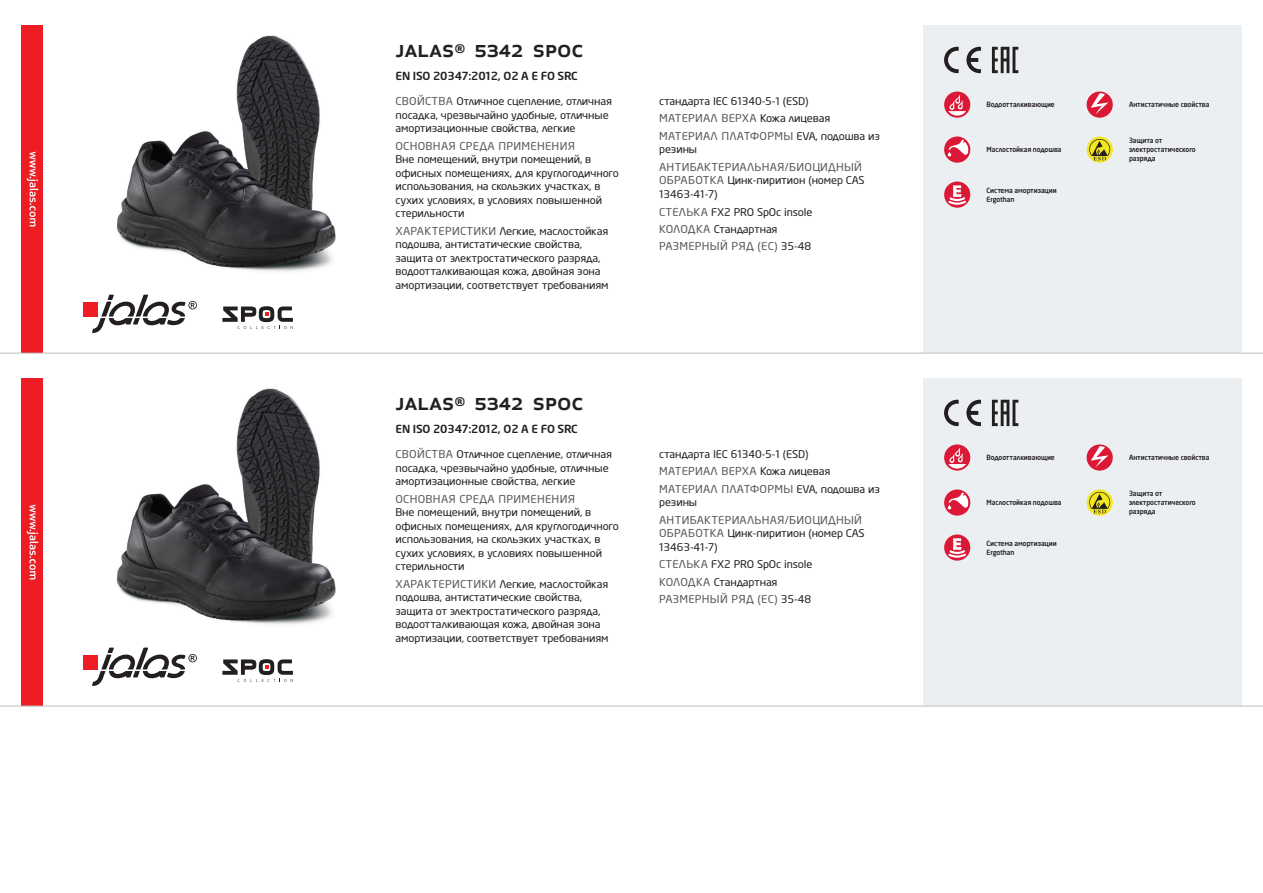
<style>
.page{position:relative;width:1263px;height:893px;background:#fff}
.page>*{position:absolute;margin:0;border:0;box-sizing:border-box;transform-origin:0 0}
.Produkt_namn{font:500 24px "Apex New";color:#231f20}
.Ingress{font:500 11.1px "Neo Sans Pro Cyr";letter-spacing:-.015em;color:#231f20;scale:1.06 1}
.Funktion{font:10.8px "Neo Sans Pro Cyr";letter-spacing:.025em;color:#57585a;scale:1.06 1}
.Funktion-2{font:10.5px/13.5px "Neo Sans Pro Cyr";letter-spacing:-.01em;color:#231f20;scale:1.06 1}
.Artikel{font:500 7.2px/9px "Neo Sans Pro Cyr";letter-spacing:-.01em;color:#231f20;scale:.95 1}
.s1{font-size:10.8px;color:#57585a}
.s2{font-size:10.5px;color:#231f20}
</style>
<div class="page">
<img style="left:116px;top:35px;width:220px;height:237px">
<div style="left:83px;top:302px;width:15px;height:15px;background:#ee1d23"></div>
<svg style="left:92px;top:295px;width:105px;height:38px"></svg>
<svg style="left:222px;top:306px;width:71px;height:23px"></svg>
<div style="left:21px;top:26px;width:22px;height:327px;background:#ee1d23"></div>
<svg style="left:27px;top:152px;width:11px;height:75px"></svg>
<div style="left:923px;top:26px;width:319px;height:327px;background:#eceff1"></div>
<svg style="left:966px;top:47px;width:15px;height:26px"></svg>
<svg style="left:944px;top:47px;width:15px;height:26px"></svg>
<svg style="left:992px;top:47px;width:26px;height:26px"></svg>
<div style="left:944px;top:92px;width:26px;height:26px;background:#db1836;border-radius:50%"></div>
<svg style="left:948px;top:95px;width:18px;height:21px"></svg>
<svg style="left:944px;top:137px;width:26px;height:26px"></svg>
<svg style="left:948px;top:140px;width:20px;height:17px"></svg>
<div style="left:944px;top:182px;width:26px;height:26px;background:#db1836;border-radius:50%"></div>
<svg style="left:946px;top:185px;width:22px;height:21px"></svg>
<svg style="left:1086px;top:92px;width:27px;height:26px"></svg>
<svg style="left:1091px;top:93px;width:17px;height:22px"></svg>
<svg style="left:1086px;top:137px;width:27px;height:26px"></svg>
<svg style="left:1089px;top:139px;width:21px;height:21px"></svg>
<img style="left:116px;top:388px;width:220px;height:237px">
<div style="left:83px;top:654px;width:15px;height:15px;background:#ee1d23"></div>
<svg style="left:92px;top:648px;width:105px;height:38px"></svg>
<svg style="left:222px;top:659px;width:71px;height:23px"></svg>
<div style="left:21px;top:378px;width:22px;height:328px;background:#ee1d23"></div>
<svg style="left:27px;top:505px;width:11px;height:74px"></svg>
<div style="left:923px;top:378px;width:319px;height:328px;background:#eceff1"></div>
<svg style="left:966px;top:400px;width:15px;height:26px"></svg>
<svg style="left:944px;top:400px;width:15px;height:26px"></svg>
<svg style="left:992px;top:400px;width:26px;height:26px"></svg>
<svg style="left:944px;top:444px;width:26px;height:27px"></svg>
<svg style="left:948px;top:448px;width:18px;height:21px"></svg>
<svg style="left:944px;top:489px;width:26px;height:27px"></svg>
<svg style="left:948px;top:492px;width:20px;height:17px"></svg>
<svg style="left:944px;top:534px;width:26px;height:27px"></svg>
<svg style="left:946px;top:538px;width:22px;height:21px"></svg>
<svg style="left:1086px;top:444px;width:27px;height:27px"></svg>
<svg style="left:1091px;top:446px;width:17px;height:21px"></svg>
<svg style="left:1086px;top:489px;width:27px;height:27px"></svg>
<svg style="left:1089px;top:492px;width:21px;height:21px"></svg>
<hr style="left:0;top:353px;width:1263px;height:1px;background:#bcbdc0">
<hr style="left:0;top:706px;width:1263px;height:1px;background:#bcbdc0">
<p class="Produkt_namn" style="left:395px;top:33px;width:190px">JALAS<sup>®</sup> 5342 SpOc</p>
<p class="Ingress" style="left:395px;top:69px;width:174px">EN ISO 20347:2012, O2 A E FO SRC</p>
<p class="Funktion-2" style="left:395px;top:94px;width:206px"><span class="s1">СВОЙСТВА</span> Отличное сцепление, отличная посадка, чрезвычайно удобные, отличные амортизационные свойства, легкие</p>
<p class="Funktion" style="left:395px;top:139px;width:171px">ОСНОВНАЯ СРЕДА ПРИМЕНЕНИЯ</p>
<p class="Funktion-2" style="left:395px;top:152px;width:212px">Вне помещений, внутри помещений, в офисных помещениях, для круглогодичного использования, на скользких участках, в сухих условиях, в условиях повышенной стерильности</p>
<p class="Funktion-2" style="left:395px;top:224px;width:203px"><span class="s1">ХАРАКТЕРИСТИКИ</span> Легкие, маслостойкая подошва, антистатические свойства, защита от электростатического разряда, водоотталкивающая кожа, двойная зона амортизации, соответствует требованиям</p>
<p class="Funktion-2" style="left:659px;top:95px;width:142px">стандарта IEC 61340-5-1 (ESD)</p>
<p class="Funktion" style="left:659px;top:112px;width:163px">МАТЕРИАЛ ВЕРХА <span class="s2">Кожа лицевая</span></p>
<p class="Funktion" style="left:659px;top:129px;width:210px">МАТЕРИАЛ ПЛАТФОРМЫ <span class="s2">EVA, подошва из</span></p>
<p class="Funktion-2" style="left:659px;top:143px;width:37px">резины</p>
<p class="Funktion" style="left:659px;top:160px;width:193px">АНТИБАКТЕРИАЛЬНАЯ/БИОЦИДНЫЙ</p>
<p class="Funktion-2" style="left:659px;top:174px;width:195px"><span class="s1">ОБРАБОТКА</span> Цинк-пиритион (номер CAS<br>13463-41-7)</p>
<p class="Funktion-2" style="left:659px;top:205px;width:146px"><span class="s1">СТЕЛЬКА</span> FX2 PRO SpOc insole</p>
<p class="Funktion-2" style="left:659px;top:222px;width:113px"><span class="s1">КОЛОДКА</span> Стандартная</p>
<p class="Funktion" style="left:659px;top:239px;width:145px">РАЗМЕРНЫЙ РЯД (EC) <span class="s2">35-48</span></p>
<p class="Produkt_namn" style="left:395px;top:385px;width:190px">JALAS<sup>®</sup> 5342 SpOc</p>
<p class="Ingress" style="left:395px;top:422px;width:174px">EN ISO 20347:2012, O2 A E FO SRC</p>
<p class="Funktion-2" style="left:395px;top:447px;width:206px"><span class="s1">СВОЙСТВА</span> Отличное сцепление, отличная посадка, чрезвычайно удобные, отличные амортизационные свойства, легкие</p>
<p class="Funktion" style="left:395px;top:492px;width:171px">ОСНОВНАЯ СРЕДА ПРИМЕНЕНИЯ</p>
<p class="Funktion-2" style="left:395px;top:505px;width:212px">Вне помещений, внутри помещений, в офисных помещениях, для круглогодичного использования, на скользких участках, в сухих условиях, в условиях повышенной стерильности</p>
<p class="Funktion-2" style="left:395px;top:577px;width:203px"><span class="s1">ХАРАКТЕРИСТИКИ</span> Легкие, маслостойкая подошва, антистатические свойства, защита от электростатического разряда, водоотталкивающая кожа, двойная зона амортизации, соответствует требованиям</p>
<p class="Funktion-2" style="left:659px;top:447px;width:142px">стандарта IEC 61340-5-1 (ESD)</p>
<p class="Funktion" style="left:659px;top:465px;width:163px">МАТЕРИАЛ ВЕРХА <span class="s2">Кожа лицевая</span></p>
<p class="Funktion" style="left:659px;top:482px;width:210px">МАТЕРИАЛ ПЛАТФОРМЫ <span class="s2">EVA, подошва из</span></p>
<p class="Funktion-2" style="left:659px;top:496px;width:37px">резины</p>
<p class="Funktion" style="left:659px;top:513px;width:193px">АНТИБАКТЕРИАЛЬНАЯ/БИОЦИДНЫЙ</p>
<p class="Funktion-2" style="left:659px;top:526px;width:195px"><span class="s1">ОБРАБОТКА</span> Цинк-пиритион (номер CAS<br>13463-41-7)</p>
<p class="Funktion-2" style="left:659px;top:558px;width:146px"><span class="s1">СТЕЛЬКА</span> FX2 PRO SpOc insole</p>
<p class="Funktion-2" style="left:659px;top:575px;width:113px"><span class="s1">КОЛОДКА</span> Стандартная</p>
<p class="Funktion" style="left:659px;top:592px;width:145px">РАЗМЕРНЫЙ РЯД (EC) <span class="s2">35-48</span></p>
<p class="Artikel" style="left:986px;top:100px;width:73px">Водоотталкивающие</p>
<p class="Artikel" style="left:986px;top:145px;width:80px">Маслостойкая подошва</p>
<p class="Artikel" style="left:986px;top:186px;width:75px">Система амортизации<br>Ergothan</p>
<p class="Artikel" style="left:1129px;top:100px;width:86px">Антистатичные свойства</p>
<p class="Artikel" style="left:1129px;top:136px;width:72px">Защита от электростатического разряда</p>
<p class="Artikel" style="left:986px;top:453px;width:73px">Водоотталкивающие</p>
<p class="Artikel" style="left:986px;top:498px;width:80px">Маслостойкая подошва</p>
<p class="Artikel" style="left:986px;top:539px;width:75px">Система амортизации<br>Ergothan</p>
<p class="Artikel" style="left:1129px;top:453px;width:86px">Антистатичные свойства</p>
<p class="Artikel" style="left:1129px;top:489px;width:72px">Защита от электростатического разряда</p>
</div>
